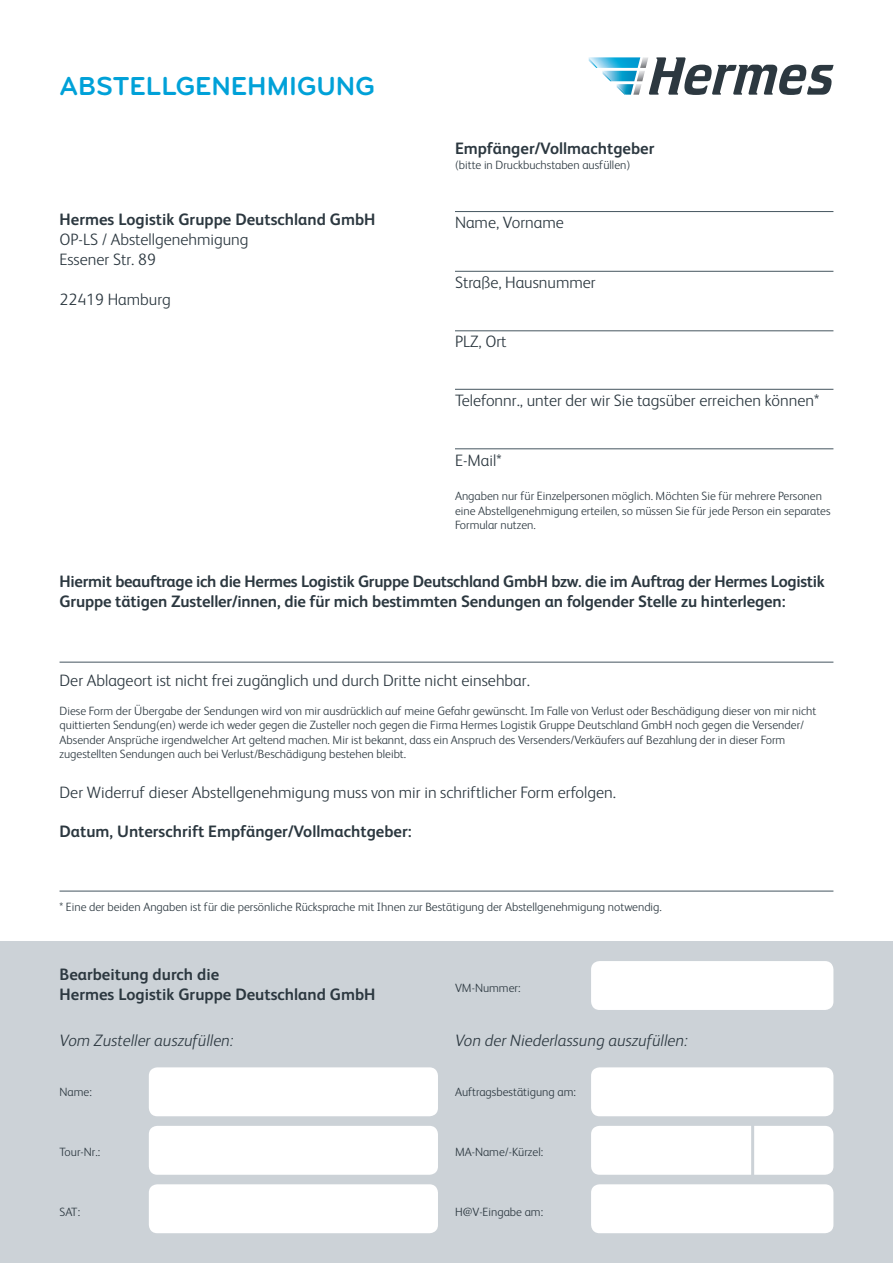
<style>
.page{position:relative;width:893px;height:1263px;background:#fff}
.page>*{position:absolute;margin:0;border:0;box-sizing:border-box;transform-origin:0 0}
.t1{font:700 27px "Bryant Pro";color:#00a1d8}
.t2{font:700 16.5px/19.8px "FS Albert";letter-spacing:-.01em;color:#2c3840}
.t3{font:300 16.5px/19.8px "FS Albert";color:#2c3840}
.t4{font:italic 300 16.5px "FS Albert";color:#2c3840}
.t5{font:300 12px/14.4px "FS Albert";color:#2c3840}
</style>
<div class="page">
<div style="left:0;top:942px;width:893px;height:321px;background:#ccd2d7"></div>
<svg style="left:589px;top:57px;width:245px;height:38px"></svg>
<hr style="left:455px;top:211px;width:378px;height:1px;background:#45555f">
<hr style="left:455px;top:271px;width:378px;height:1px;background:#45555f">
<hr style="left:455px;top:331px;width:378px;height:1px;background:#45555f">
<hr style="left:455px;top:389px;width:378px;height:1px;background:#45555f">
<hr style="left:455px;top:449px;width:378px;height:1px;background:#45555f">
<hr style="left:60px;top:662px;width:773px;height:1px;background:#45555f">
<hr style="left:60px;top:891px;width:773px;height:1px;background:#45555f">
<div style="left:149px;top:1067px;width:289px;height:49px;background:#fff;border-radius:9px"></div>
<div style="left:149px;top:1126px;width:289px;height:49px;background:#fff;border-radius:9px"></div>
<div style="left:591px;top:1126px;width:242px;height:49px;background:#fff;border-radius:9px"></div>
<div style="left:149px;top:1184px;width:289px;height:49px;background:#fff;border-radius:9px"></div>
<div style="left:591px;top:1184px;width:242px;height:49px;background:#fff;border-radius:9px"></div>
<div style="left:591px;top:1067px;width:242px;height:49px;background:#fff;border-radius:9px"></div>
<div style="left:591px;top:961px;width:242px;height:49px;background:#fff;border-radius:9px"></div>
<hr style="left:751px;top:1123px;width:3px;height:57px;background:#ccd2d7">
<h1 class="t1" style="left:60px;top:69px;width:317px">ABSTELLGENEHMIGUNG</h1>
<h2 class="t2" style="left:60px;top:209px;width:318px">Hermes Logistik Gruppe Deutschland GmbH</h2>
<h2 class="t3" style="left:60px;top:229px;width:191px">OP-LS / Abstellgenehmigung<br>Essener Str. 89</h2>
<h2 class="t3" style="left:60px;top:288px;width:113px">22419 Hamburg</h2>
<h2 class="t2" style="left:455px;top:138px;width:201px">Empfänger/Vollmachtgeber</h2>
<p class="t5" style="left:455px;top:157px;width:177px">(bitte in Druckbuchstaben ausfüllen)</p>
<h2 class="t3" style="left:455px;top:212px;width:110px">Name, Vorname</h2>
<h2 class="t3" style="left:455px;top:271px;width:142px">Straße, Hausnummer</h2>
<h2 class="t3" style="left:455px;top:331px;width:53px">PLZ, Ort</h2>
<h2 class="t3" style="left:455px;top:390px;width:366px">Telefonnr., unter der wir Sie tagsüber erreichen können*</h2>
<h2 class="t3" style="left:455px;top:450px;width:48px">E-Mail*</h2>
<p class="t5" style="left:455px;top:488px;width:377px">Angaben nur für Einzelpersonen möglich. Möchten Sie für mehrere Personen eine Abstellgenehmigung erteilen, so müssen Sie für jede Person ein separates<br>Formular nutzen.</p>
<h2 class="t2" style="left:60px;top:571px;width:767px">Hiermit beauftrage ich die Hermes Logistik Gruppe Deutschland GmbH bzw. die im Auftrag der Hermes Logistik<br>Gruppe tätigen Zusteller/innen, die für mich bestimmten Sendungen an folgender Stelle zu hinterlegen:</h2>
<h2 class="t3" style="left:60px;top:670px;width:472px">Der Ablageort ist nicht frei zugänglich und durch Dritte nicht einsehbar.</h2>
<p class="t5" style="left:60px;top:703px;width:758px">Diese Form der Übergabe der Sendungen wird von mir ausdrücklich auf meine Gefahr gewünscht. Im Falle von Verlust oder Beschädigung dieser von mir nicht quittierten Sendung(en) werde ich weder gegen die Zusteller noch gegen die Firma Hermes Logistik Gruppe Deutschland GmbH noch gegen die Versender/ Absender Ansprüche irgendwelcher Art geltend machen. Mir ist bekannt, dass ein Anspruch des Versenders/Verkäufers auf Bezahlung der in dieser Form zugestellten Sendungen auch bei Verlust/Beschädigung bestehen bleibt.</p>
<h2 class="t3" style="left:60px;top:781px;width:558px">Der Widerruf dieser Abstellgenehmigung muss von mir in schriftlicher Form erfolgen.</h2>
<h2 class="t2" style="left:60px;top:821px;width:354px">Datum, Unterschrift Empfänger/Vollmachtgeber:</h2>
<p class="t5" style="left:60px;top:899px;width:604px">* Eine der beiden Angaben ist für die persönliche Rücksprache mit Ihnen zur Bestätigung der Abstellgenehmigung notwendig.</p>
<h2 class="t2" style="left:60px;top:964px;width:318px">Bearbeitung durch die<br>Hermes Logistik Gruppe Deutschland GmbH</h2>
<p class="t5" style="left:455px;top:980px;width:67px">VM-Nummer:</p>
<h2 class="t4" style="left:60px;top:1029px;width:175px">Vom Zusteller auszufüllen:</h2>
<p class="t5" style="left:60px;top:1084px;width:34px">Name:</p>
<h2 class="t4" style="left:455px;top:1029px;width:234px">Von der Niederlassung auszufüllen:</h2>
<p class="t5" style="left:455px;top:1084px;width:122px">Auftragsbestätigung am:</p>
<p class="t5" style="left:60px;top:1144px;width:42px">Tour-Nr.:</p>
<p class="t5" style="left:455px;top:1144px;width:90px">MA-Name/-Kürzel:</p>
<p class="t5" style="left:60px;top:1204px;width:22px">SAT:</p>
<p class="t5" style="left:455px;top:1204px;width:90px">H@V-Eingabe am:</p>
</div>
